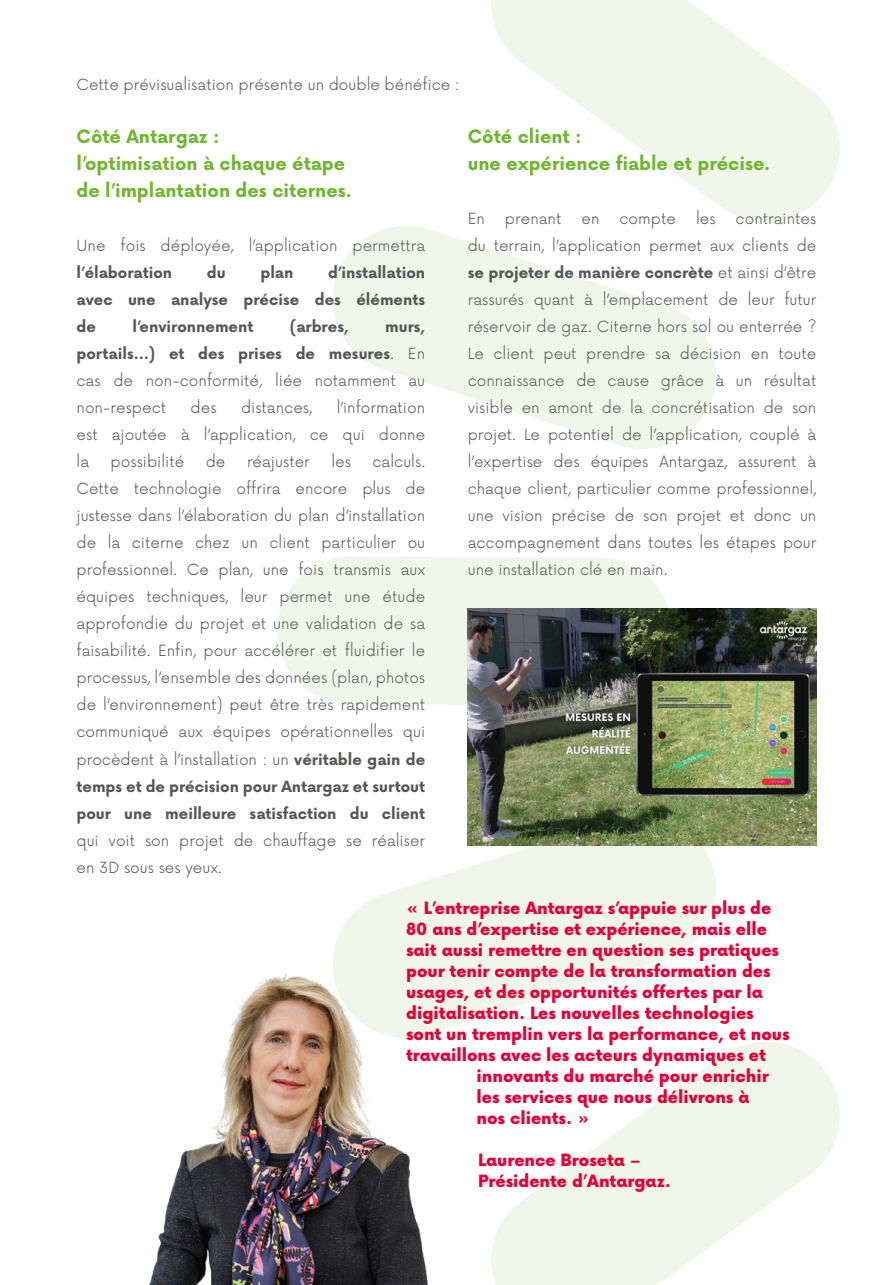
<style>
.page{position:relative;width:893px;height:1285px;background:#fff}
.page>*{position:absolute;margin:0;border:0;box-sizing:border-box;transform-origin:0 0}
.t1{font:700 18px/27px "Now Alt";color:#70b62f}
.t2{font:900 16.5px/21px "Now";color:#e40138}
.t3{font:300 15px/27px "Now Alt";color:#575756;text-align:justify}
.t4{font:700 15px/27px "Now Alt";color:#575756;text-align:justify}
.s1{font-weight:700}
</style>
<div class="page">
<svg style="left:491px;top:1042px;width:349px;height:242px;fill:#f0f7ea"></svg>
<svg style="left:333px;top:805px;width:383px;height:241px;fill:#f0f7ea"></svg>
<svg style="left:277px;top:557px;width:392px;height:148px;fill:#f0f7ea"></svg>
<svg style="left:491px;top:0;width:349px;height:222px;fill:#f0f7ea"></svg>
<svg style="left:333px;top:217px;width:383px;height:232px;fill:#f0f7ea"></svg>
<img style="left:468px;top:608px;width:348px;height:237px">
<img style="left:149px;top:961px;width:283px;height:323px">
<p class="t3" style="left:77px;top:70px;width:385px">Cette prévisualisation présente un double bénéfice :</p>
<p class="t1" style="left:77px;top:122px;width:277px">Côté Antargaz :<br>l’optimisation à chaque étape de l’implantation des citernes.</p>
<p class="t3" style="left:77px;top:231px;width:350px">Une fois déployée, l’application permettra</p>
<p class="t4" style="left:77px;top:259px;width:97px">l’élaboration</p>
<p class="t4" style="left:207px;top:259px;width:20px">du</p>
<p class="t4" style="left:260px;top:259px;width:34px">plan</p>
<p class="t4" style="left:77px;top:259px;width:350px;text-indent:251px">d’installation avec une analyse précise des éléments de</p>
<p class="t4" style="left:132px;top:313px;width:122px">l’environnement</p>
<p class="t4" style="left:290px;top:313px;width:60px">(arbres,</p>
<p class="t3" style="left:77px;top:312px;width:350px;text-indent:309px"><span class="s1">murs, portails…) et des prises de mesures</span>. En cas de non-conformité, liée notamment au non-respect</p>
<p class="t3" style="left:77px;top:393px;width:350px;text-indent:260px">l’information est ajoutée à l’application, ce qui donne la</p>
<p class="t3" style="left:191px;top:393px;width:27px">des</p>
<p class="t3" style="left:241px;top:393px;width:73px">distances,</p>
<p class="t3" style="left:77px;top:447px;width:350px;text-indent:296px">calculs.<br>Cette technologie offrira encore plus de justesse dans l’élaboration du plan d’installation de la citerne chez un client particulier ou professionnel. Ce plan, une fois transmis aux équipes techniques, leur permet une étude approfondie du projet et une validation de sa faisabilité. Enfin, pour accélérer et fluidifier le processus, l’ensemble des données (plan, photos de l’environnement) peut être très rapidement communiqué aux équipes opérationnelles qui procèdent à l’installation : un <span class="s1">véritable gain de temps et de précision pour Antargaz et surtout pour une meilleure satisfaction du client</span></p>
<p class="t3" style="left:77px;top:825px;width:350px">qui voit son projet de chauffage se réaliser en 3D sous ses yeux.</p>
<p class="t3" style="left:111px;top:447px;width:75px">possibilité</p>
<p class="t3" style="left:206px;top:447px;width:21px">de</p>
<p class="t3" style="left:247px;top:447px;width:64px">réajuster</p>
<p class="t3" style="left:331px;top:447px;width:21px">les</p>
<p class="t1" style="left:468px;top:122px;width:304px">Côté client :<br>une expérience fiable et précise.</p>
<p class="t3" style="left:468px;top:204px;width:19px">En</p>
<p class="t3" style="left:505px;top:204px;width:58px">prenant</p>
<p class="t3" style="left:581px;top:204px;width:20px">en</p>
<p class="t3" style="left:619px;top:204px;width:58px">compte</p>
<p class="t3" style="left:696px;top:204px;width:21px">les</p>
<p class="t3" style="left:468px;top:204px;width:350px;text-indent:268px">contraintes du terrain, l’application permet aux clients de <span class="s1">se projeter de manière concrète</span> et ainsi d’être rassurés quant à l’emplacement de leur futur réservoir de gaz. Citerne hors sol ou enterrée ?<br>Le client peut prendre sa décision en toute connaissance de cause grâce à un résultat visible en amont de la concrétisation de son projet. Le potentiel de l’application, couplé à l’expertise des équipes Antargaz, assurent à chaque client, particulier comme professionnel, une vision précise de son projet et donc un accompagnement dans toutes les étapes pour une installation clé en main.</p>
<p class="t2" style="left:406px;top:897px;width:367px">« L’entreprise Antargaz s’appuie sur plus de</p>
<p class="t2" style="left:406px;top:918px;width:362px">80 ans d’expertise et expérience, mais elle</p>
<p class="t2" style="left:406px;top:939px;width:374px">sait aussi remettre en question ses pratiques</p>
<p class="t2" style="left:406px;top:960px;width:366px">pour tenir compte de la transformation des</p>
<p class="t2" style="left:406px;top:981px;width:358px">usages, et des opportunités offertes par la</p>
<p class="t2" style="left:406px;top:1002px;width:349px">digitalisation. Les nouvelles technologies</p>
<p class="t2" style="left:406px;top:1023px;width:385px">sont un tremplin vers la performance, et nous</p>
<p class="t2" style="left:406px;top:1044px;width:361px">travaillons avec les acteurs dynamiques et</p>
<p class="t2" style="left:477px;top:1065px;width:294px">innovants du marché pour enrichir</p>
<p class="t2" style="left:477px;top:1086px;width:274px">les services que nous délivrons à</p>
<p class="t2" style="left:477px;top:1107px;width:115px">nos clients. »</p>
<p class="t2" style="left:478px;top:1149px;width:194px">Laurence Broseta –<br>Présidente d’Antargaz.</p>
</div>
